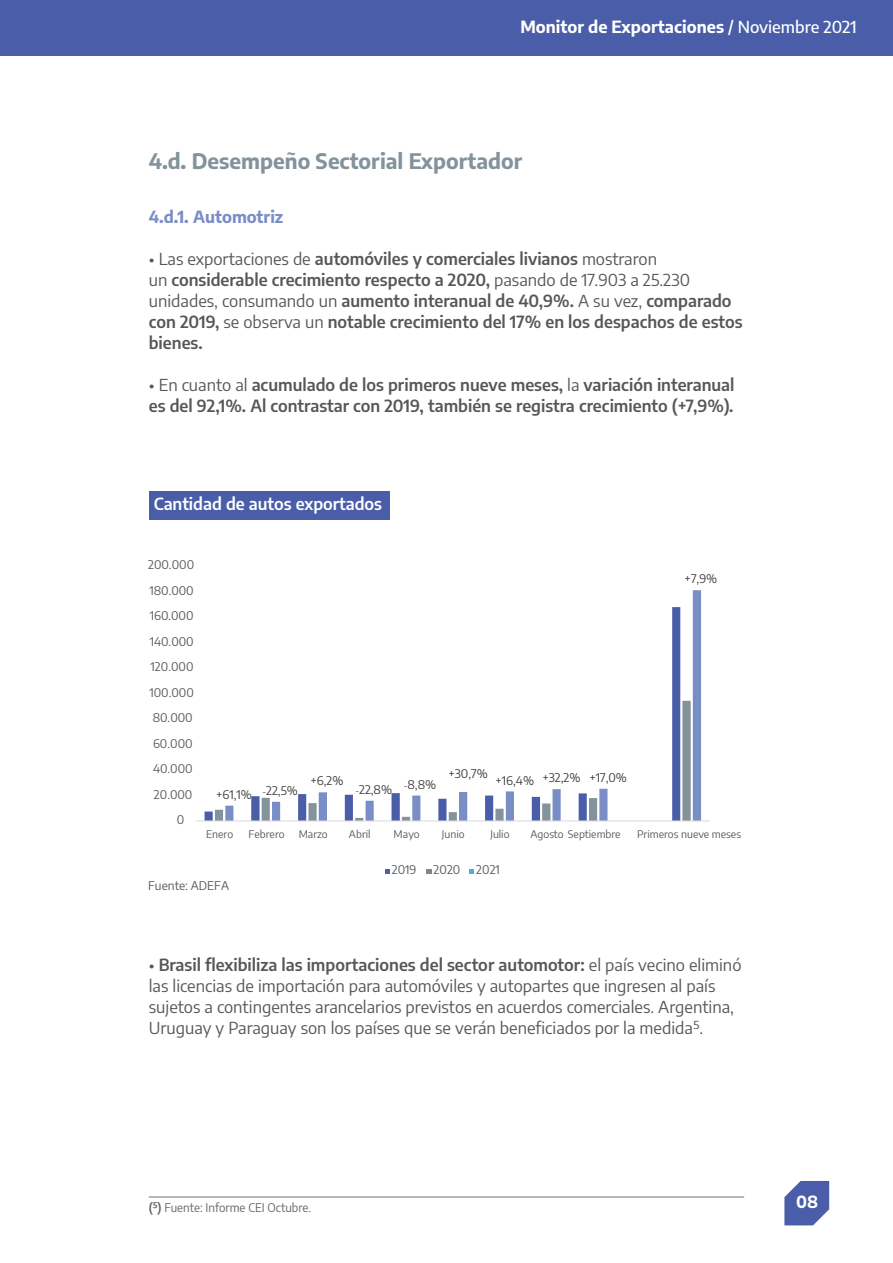
<style>
.page{position:relative;width:893px;height:1263px;background:#fff}
.page>*{position:absolute;margin:0;border:0;box-sizing:border-box;transform-origin:0 0}
.t1{font:700 21px "Encode Sans";color:#83929b}
.t2{font:600 16.5px/21px "Encode Sans";color:#575756}
.t3{font:16.5px/21px "Encode Sans";color:#575756}
.t4{font:700 16.5px "Encode Sans";color:#fff}
.t5{font:600 16.5px "Encode Sans";letter-spacing:-.005em;color:#fff}
.t6{font:700 16.5px "Encode Sans";color:#798dc6}
.t7{font:12px "Encode Sans";color:#5a5a5a}
.t8{font:12px "Encode Sans";color:#404040}
.t9{font:12px "Encode Sans";color:#676767}
.t10{font:10.5px "Encode Sans";color:#5a5a5a}
.s1{font-weight:500}
.s2{font-weight:400}
.s3{font-size:8.85px}
.s4{font-weight:600}
</style>
<div class="page">
<div style="left:0;top:0;width:893px;height:56px;background:#4a5da8"></div>
<svg style="left:784px;top:1181px;width:45px;height:44px;background:#6273b3"></svg>
<svg style="left:225px;top:590px;width:476px;height:230px"></svg>
<hr style="left:196px;top:820px;width:514px;height:1px;background:#d9d9d9">
<svg style="left:385px;top:869px;width:5px;height:5px"></svg>
<svg style="left:426px;top:869px;width:6px;height:5px"></svg>
<svg style="left:469px;top:869px;width:5px;height:5px"></svg>
<div style="left:149px;top:492px;width:240px;height:28px;background:#4a5da8"></div>
<hr style="left:149px;top:1196px;width:595px;height:1px;background:#706f6f">
<p class="t4" style="left:520px;top:14px;width:338px">Monitor de Exportaciones <span class="s1">/ Noviembre 2021</span></p>
<p class="t1" style="left:149px;top:145px;width:375px">4.d. Desempeño Sectorial Exportador</p>
<p class="t6" style="left:149px;top:204px;width:136px">4.d.1. Automotriz</p>
<p class="t2" style="left:149px;top:247px;width:595px"><span class="s2">• Las exportaciones de</span> automóviles y comerciales livianos <span class="s2">mostraron<br>un</span> considerable crecimiento respecto a 2020, <span class="s2">pasando de 17.903 a 25.230 unidades, consumando un</span> aumento interanual de 40,9%. <span class="s2">A su vez,</span> comparado con 2019, <span class="s2">se observa un</span> notable crecimiento del 17% en los despachos de estos bienes.</p>
<p class="t2" style="left:149px;top:373px;width:587px"><span class="s2">• En cuanto al</span> acumulado de los primeros nueve meses, <span class="s2">la</span> variación interanual es del 92,1%. Al contrastar con 2019, también se registra crecimiento (+7,9%).</p>
<p class="t5" style="left:154px;top:492px;width:230px">Cantidad de autos exportados</p>
<p class="t7" style="left:148px;top:557px;width:47px">200.000</p>
<p class="t7" style="left:149px;top:582px;width:46px">180.000</p>
<p class="t7" style="left:150px;top:607px;width:45px">160.000</p>
<p class="t7" style="left:150px;top:633px;width:46px">140.000</p>
<p class="t7" style="left:151px;top:658px;width:44px">120.000</p>
<p class="t7" style="left:149px;top:684px;width:46px">100.000</p>
<p class="t7" style="left:153px;top:709px;width:42px">80.000</p>
<p class="t7" style="left:153px;top:735px;width:41px">60.000</p>
<p class="t7" style="left:153px;top:760px;width:41px">40.000</p>
<p class="t7" style="left:154px;top:786px;width:40px">20.000</p>
<p class="t7" style="left:177px;top:811px;width:9px">0</p>
<p class="t8" style="left:685px;top:570px;width:34px">+7,9%</p>
<p class="t8" style="left:216px;top:786px;width:83px">+61,1% <sup>-</sup>22,5%</p>
<p class="t8" style="left:310px;top:773px;width:35px">+6,2%</p>
<p class="t8" style="left:355px;top:781px;width:82px"><span class="s3">-</span>22,8% <sup>-</sup>8,8%</p>
<p class="t8" style="left:448px;top:765px;width:41px">+30,7%</p>
<p class="t8" style="left:495px;top:769px;width:133px">+16,4% +32,2% +17,0%</p>
<p class="t10" style="left:206px;top:827px;width:29px">Enero</p>
<p class="t10" style="left:249px;top:827px;width:38px">Febrero</p>
<p class="t10" style="left:299px;top:827px;width:31px">Marzo</p>
<p class="t10" style="left:349px;top:827px;width:23px">Abril</p>
<p class="t10" style="left:394px;top:827px;width:27px">Mayo</p>
<p class="t10" style="left:442px;top:827px;width:24px">Junio</p>
<p class="t10" style="left:490px;top:827px;width:21px">Julio</p>
<p class="t10" style="left:530px;top:827px;width:92px">Agosto Septiembre</p>
<p class="t10" style="left:637px;top:827px;width:105px">Primeros nueve meses</p>
<p class="t7" style="left:392px;top:861px;width:26px">2019</p>
<p class="t7" style="left:434px;top:861px;width:28px">2020</p>
<p class="t7" style="left:476px;top:861px;width:25px">2021</p>
<p class="t7" style="left:148px;top:877px;width:82px">Fuente: ADEFA</p>
<p class="t3" style="left:149px;top:954px;width:594px">• <span class="s4">Brasil flexibiliza las importaciones del sector automotor:</span> el país vecino eliminó las licencias de importación para automóviles y autopartes que ingresen al país sujetos a contingentes arancelarios previstos en acuerdos comerciales. Argentina, Uruguay y Paraguay son los países que se verán beneficiados por la medida5.</p>
<p class="t9" style="left:149px;top:1199px;width:164px"><span class="s4">(5)</span> Fuente: Informe CEI Octubre.</p>
<p class="t4" style="left:796px;top:1190px;width:24px">08</p>
</div>
